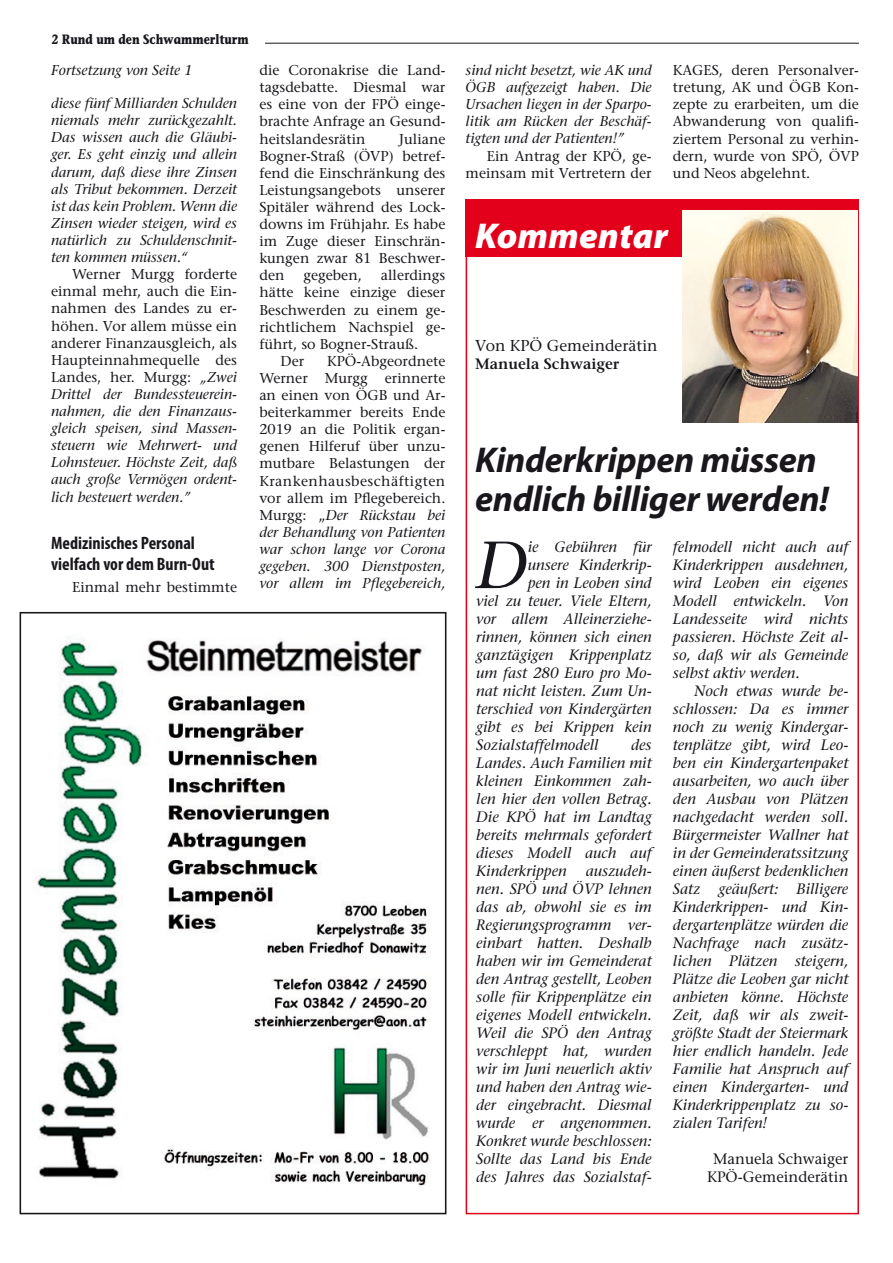
<style>
.page{position:relative;width:893px;height:1263px;background:#fff}
.page>*{position:absolute;margin:0;border:0;box-sizing:border-box;transform-origin:0 0}
.swt-twxt{font:italic 66.45px "Stone Serif";color:#1a171c}
.Titel_2{font:italic 700 36px/39.6px "Myriad Pro";letter-spacing:-.01em;color:#1a171c}
.Titel_2-2{font:italic 900 36px "Myriad Pro";letter-spacing:.01em;color:#fff}
.zwitit{font:700 condensed 18px/21.6px "Myriad Pro";color:#1a171c}
.swt-twxt-2{font:15.75px "Stone Serif";color:#1a171c}
.swt-twxt-3{font:italic 15px/18px "Stone Serif";color:#1a171c;text-align:justify}
.swt-twxt-4{font:15px "Stone Serif";color:#1a171c}
.swt-twxt-5{font:600 15px "Stone Serif";color:#1a171c}
.swt-twxt-6{font:14.25px/17.1px "Stone Serif";color:#1a171c;text-align:justify}
.swt-twxt-7{font:italic 14.25px/17.1px "Stone Serif";color:#1a171c;text-align:justify}
.t1{font:700 13.5px "Stone Informal";color:#1a171c;scale:.8 1}
.s1{font-style:normal}
.s2{font-style:italic}
</style>
<div class="page">
<hr style="left:265px;top:43px;width:594px;height:1px;background:#1a171c">
<img style="left:35px;top:636px;width:396px;height:551px">
<div style="left:20px;top:612px;width:426px;height:602px;border:2px solid #1a171c"></div>
<div style="left:466px;top:199px;width:393px;height:58px;background:#e2001a"></div>
<img style="left:682px;top:211px;width:176px;height:211px">
<p class="t1" style="left:52px;top:30px;width:248px">2 Rund um den Schwammerlturm</p>
<p class="swt-twxt-7" style="left:51px;top:62px;width:143px">Fortsetzung von Seite 1</p>
<p class="swt-twxt-7" style="left:51px;top:95px;width:188px">diese fünf Milliarden Schulden niemals mehr zurückgezahlt.<br>Das wissen auch die Gläubi&shy;ger. Es geht einzig und allein darum, daß diese ihre Zinsen als Tribut bekommen. Derzeit ist das kein Problem. Wenn die Zinsen wieder steigen, wird es natürlich zu Schuldenschnit&shy;ten kommen müssen.“</p>
<p class="swt-twxt-7" style="left:51px;top:266px;width:188px;text-indent:21px"><span class="s1">Werner Murgg forderte einmal mehr, auch die Ein&shy;nahmen des Landes zu er&shy;höhen. Vor allem müsse ein anderer Finanzausgleich, als Haupteinnahmequelle des Landes, her. Murgg:</span> „Zwei Drittel der Bundessteuerein&shy;nahmen, die den Finanzaus&shy;gleich speisen, sind Massen&shy;steuern wie Mehrwert- und Lohnsteuer. Höchste Zeit, daß auch große Vermögen ordent&shy;lich besteuert werden.”</p>
<p class="zwitit" style="left:51px;top:531px;width:165px">Medizinisches Personal vielfach vor dem Burn-Out</p>
<p class="swt-twxt-6" style="left:72px;top:578px;width:166px">Einmal mehr bestimmte</p>
<p class="swt-twxt-6" style="left:259px;top:61px;width:188px">die Coronakrise die Land&shy;tagsdebatte. Diesmal war es eine von der FPÖ einge&shy;brachte Anfrage an Gesund&shy;heitslandesrätin</p>
<p class="swt-twxt-6" style="left:259px;top:130px;width:188px;text-indent:140px">Juliane Bogner-Straß (ÖVP) betref&shy;fend die Einschränkung des Leistungsangebots unserer Spitäler während des Lock&shy;downs im Frühjahr. Es habe im Zuge dieser Einschrän&shy;kungen zwar 81 Beschwer&shy;den</p>
<p class="swt-twxt-6" style="left:259px;top:267px;width:188px;text-indent:122px">allerdings hätte keine einzige dieser Beschwerden zu einem ge&shy;richtlichem Nachspiel ge&shy;führt, so Bogner-Strauß.</p>
<p class="swt-twxt-6" style="left:281px;top:352px;width:25px">Der</p>
<p class="swt-twxt-6" style="left:304px;top:267px;width:60px">gegeben,</p>
<p class="swt-twxt-6" style="left:259px;top:352px;width:188px;text-indent:68px">KPÖ-Abgeordnete Werner Murgg erinnerte an einen von ÖGB und Ar&shy;beiterkammer bereits Ende 2019 an die Politik ergan&shy;genen Hilferuf über unzu&shy;mutbare Belastungen der Krankenhausbeschäftigten vor allem im Pflegebereich.<br>Murgg: „<span class="s2">Der Rückstau bei der Behandlung von Patienten war schon lange vor Corona gegeben. 300 Dienstposten, vor allem im Pflegebereich,</span></p>
<p class="swt-twxt-7" style="left:466px;top:62px;width:188px">sind nicht besetzt, wie AK und ÖGB aufgezeigt haben. Die Ursachen liegen in der Sparpo&shy;litik am Rücken der Beschäf&shy;tigten und der Patienten!”</p>
<p class="swt-twxt-6" style="left:466px;top:147px;width:188px;text-align:right">Ein Antrag der KPÖ, ge&shy;meinsam mit Vertretern der</p>
<p class="swt-twxt-6" style="left:673px;top:61px;width:188px">KAGES, deren Personalver&shy;tretung, AK und ÖGB Kon&shy;zepte zu erarbeiten, um die Abwanderung von qualifi&shy;ziertem Personal zu verhin&shy;dern, wurde von SPÖ, ÖVP und Neos abgelehnt.</p>
<p class="Titel_2-2" style="left:475px;top:212px;width:194px">Kommentar</p>
<p class="swt-twxt-2" style="left:475px;top:335px;width:184px">Von KPÖ Gemeinderätin</p>
<p class="swt-twxt-5" style="left:475px;top:354px;width:146px">Manuela Schwaiger</p>
<p class="Titel_2" style="left:475px;top:439px;width:355px">Kinderkrippen müssen endlich billiger werden!</p>
<p class="swt-twxt" style="left:476px;top:525px;width:53px">D</p>
<p class="swt-twxt-3" style="left:528px;top:538px;width:125px">ie Gebühren für</p>
<p class="swt-twxt-3" style="left:673px;top:538px;width:177px">felmodell nicht auch auf Kinderkrippen ausdehnen, wird Leoben ein eigenes Modell entwickeln. Von Landesseite wird nichts passieren. Höchste Zeit al&shy;so, daß wir als Gemeinde selbst aktiv werden.</p>
<p class="swt-twxt-3" style="left:673px;top:682px;width:177px;text-indent:21px">Noch etwas wurde be&shy;schlossen: Da es immer noch zu wenig Kindergar&shy;tenplätze gibt, wird Leo&shy;ben ein Kindergartenpaket ausarbeiten, wo auch über den Ausbau von Plätzen nachgedacht werden soll.<br>Bürgermeister Wallner hat in der Gemeinderatssitzung einen äußerst bedenklichen Satz geäußert: Billigere Kinderkrippen- und Kin&shy;dergartenplätze würden die Nachfrage nach zusätz&shy;lichen Plätzen steigern, Plätze die Leoben gar nicht anbieten könne. Höchste Zeit, daß wir als zweit&shy;größte Stadt der Steiermark hier endlich handeln. Jede Familie hat Anspruch auf einen Kindergarten- und Kinderkrippenplatz zu so&shy;zialen Tarifen!</p>
<p class="swt-twxt-4" style="left:713px;top:1150px;width:137px">Manuela Schwaiger</p>
<p class="swt-twxt-4" style="left:707px;top:1168px;width:143px">KPÖ-Gemeinderätin</p>
<p class="swt-twxt-3" style="left:528px;top:556px;width:125px">unsere Kinderkrip-</p>
<p class="swt-twxt-3" style="left:528px;top:574px;width:125px">pen in Leoben sind</p>
<p class="swt-twxt-3" style="left:476px;top:592px;width:177px">viel zu teuer. Viele Eltern,</p>
<p class="swt-twxt-3" style="left:476px;top:610px;width:177px">vor allem Alleinerziehe-</p>
<p class="swt-twxt-3" style="left:476px;top:628px;width:177px">rinnen, können sich einen</p>
<p class="swt-twxt-3" style="left:476px;top:646px;width:177px">ganztägigen Krippenplatz</p>
<p class="swt-twxt-3" style="left:476px;top:664px;width:177px">um fast 280 Euro pro Mo-</p>
<p class="swt-twxt-3" style="left:476px;top:682px;width:177px">nat nicht leisten. Zum Un-</p>
<p class="swt-twxt-3" style="left:476px;top:700px;width:177px">terschied von Kindergärten</p>
<p class="swt-twxt-3" style="left:476px;top:718px;width:177px">gibt es bei Krippen kein</p>
<p class="swt-twxt-3" style="left:476px;top:736px;width:124px">Sozialstaffelmodell</p>
<p class="swt-twxt-3" style="left:476px;top:736px;width:177px;text-indent:155px">des Landes. Auch Familien mit kleinen Einkommen zah&shy;len hier den vollen Betrag.<br>Die KPÖ hat im Landtag bereits mehrmals gefordert dieses Modell auch auf Kinderkrippen</p>
<p class="swt-twxt-3" style="left:476px;top:862px;width:177px;text-indent:109px">auszudeh&shy;nen. SPÖ und ÖVP lehnen das ab, obwohl sie es im Regierungsprogramm ver&shy;einbart hatten. Deshalb haben wir im Gemeinderat den Antrag gestellt, Leoben solle für Krippenplätze ein eigenes Modell entwickeln.<br>Weil die SPÖ den Antrag verschleppt hat, wurden wir im Juni neuerlich aktiv und haben den Antrag wie&shy;der eingebracht. Diesmal wurde er angenommen.<br>Konkret wurde beschlossen:<br>Sollte das Land bis Ende des Jahres das Sozialstaf-</p>
</div>
